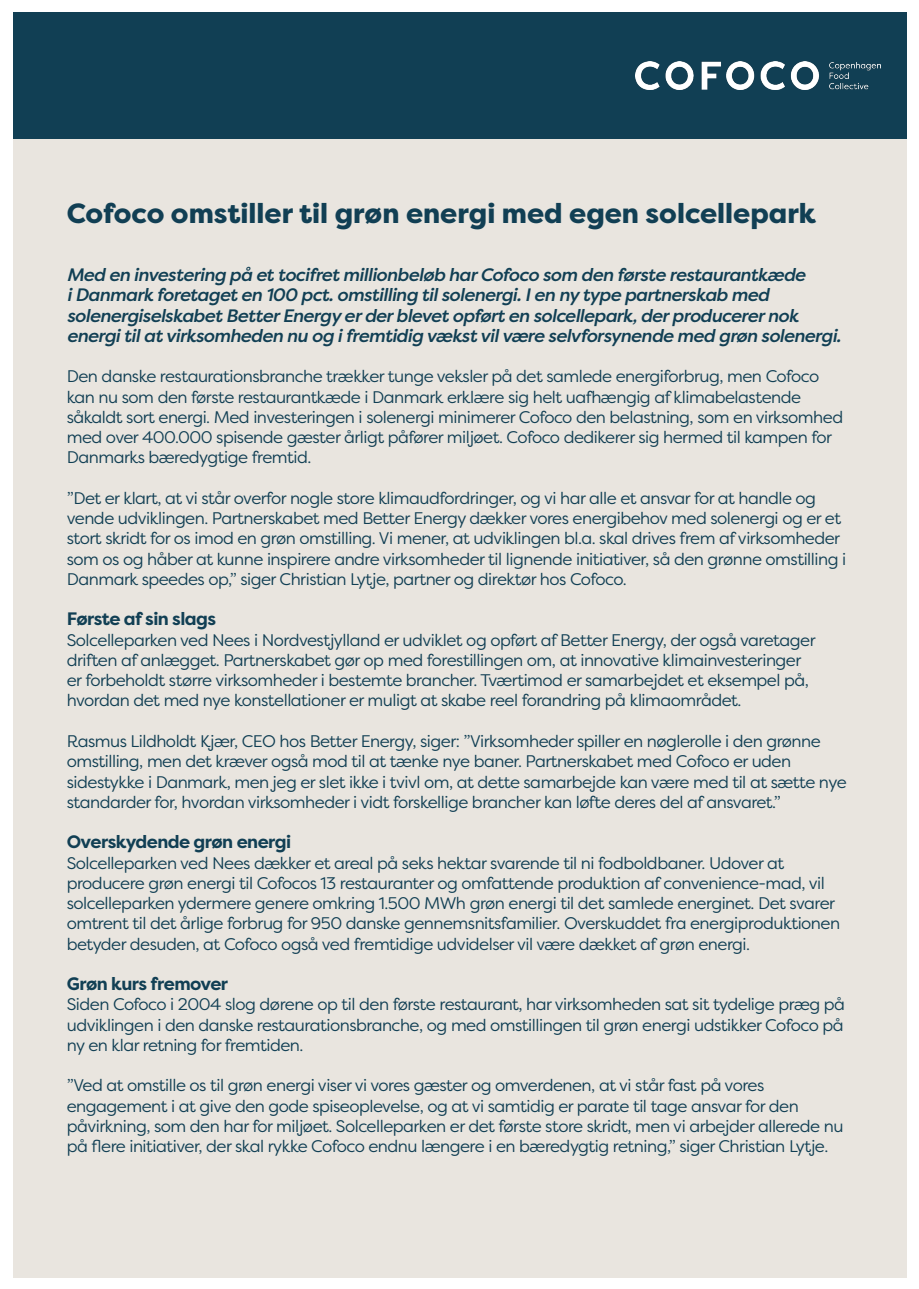
<style>
.page{position:relative;width:919px;height:1289px;background:#fff}
.page>*{position:absolute;margin:0;border:0;box-sizing:border-box;transform-origin:0 0}
.t1{font:800 27.75px "Filson Pro";color:#113f54}
.t2{font:italic 500 18px/20.2px "Filson Pro";letter-spacing:-.03em;color:#113f54}
.t3{font:700 18px "Filson Pro";letter-spacing:-.03em;color:#113f54}
.t4{font:16.8px/20.2px "Filson Pro";letter-spacing:-.03em;color:#113f54}
</style>
<div class="page">
<div style="left:13px;top:139px;width:893px;height:1138px;background:#e9e5df"></div>
<div style="left:13px;top:13px;width:893px;height:126px;background:#113f54"></div>
<img style="left:635px;top:62px;width:245px;height:28px">
<h1 class="t1" style="left:67px;top:196px;width:750px">Cofoco omstiller til grøn energi med egen solcellepark</h1>
<p class="t2" style="left:67px;top:264px;width:775px">Med en investering på et tocifret millionbeløb har Cofoco som den første restaurantkæde<br>i Danmark foretaget en 100 pct. omstilling til solenergi. I en ny type partnerskab med solenergiselskabet Better Energy er der blevet opført en solcellepark, der producerer nok energi til at virksomheden nu og i fremtidig vækst vil være selvforsynende med grøn solenergi.</p>
<p class="t4" style="left:67px;top:366px;width:777px">Den danske restaurationsbranche trækker tunge veksler på det samlede energiforbrug, men Cofoco kan nu som den første restaurantkæde i Danmark erklære sig helt uafhængig af klimabelastende såkaldt sort energi. Med investeringen i solenergi minimerer Cofoco den belastning, som en virksomhed med over 400.000 spisende gæster årligt påfører miljøet. Cofoco dedikerer sig hermed til kampen for Danmarks bæredygtige fremtid.</p>
<p class="t4" style="left:67px;top:487px;width:780px">”Det er klart, at vi står overfor nogle store klimaudfordringer, og vi har alle et ansvar for at handle og vende udviklingen. Partnerskabet med Better Energy dækker vores energibehov med solenergi og er et stort skridt for os imod en grøn omstilling. Vi mener, at udviklingen bl.a. skal drives frem af virksomheder som os og håber at kunne inspirere andre virksomheder til lignende initiativer, så den grønne omstilling i Danmark speedes op,” siger Christian Lytje, partner og direktør hos Cofoco.</p>
<p class="t3" style="left:67px;top:607px;width:151px">Første af sin slags</p>
<p class="t4" style="left:67px;top:629px;width:750px">Solcelleparken ved Nees i Nordvestjylland er udviklet og opført af Better Energy, der også varetager driften af anlægget. Partnerskabet gør op med forestillingen om, at innovative klimainvesteringer er forbeholdt større virksomheder i bestemte brancher. Tværtimod er samarbejdet et eksempel på, hvordan det med nye konstellationer er muligt at skabe reel forandring på klimaområdet.</p>
<p class="t4" style="left:67px;top:730px;width:781px">Rasmus Lildholdt Kjær, CEO hos Better Energy, siger: ”Virksomheder spiller en nøglerolle i den grønne omstilling, men det kræver også mod til at tænke nye baner. Partnerskabet med Cofoco er uden sidestykke i Danmark, men jeg er slet ikke i tvivl om, at dette samarbejde kan være med til at sætte nye standarder for, hvordan virksomheder i vidt forskellige brancher kan løfte deres del af ansvaret.”</p>
<p class="t3" style="left:67px;top:830px;width:226px">Overskydende grøn energi</p>
<p class="t4" style="left:67px;top:852px;width:774px">Solcelleparken ved Nees dækker et areal på seks hektar svarende til ni fodboldbaner. Udover at producere grøn energi til Cofocos 13 restauranter og omfattende produktion af convenience-mad, vil solcelleparken ydermere genere omkring 1.500 MWh grøn energi til det samlede energinet. Det svarer omtrent til det årlige forbrug for 950 danske gennemsnitsfamilier. Overskuddet fra energiproduktionen betyder desuden, at Cofoco også ved fremtidige udvidelser vil være dækket af grøn energi.</p>
<p class="t3" style="left:67px;top:972px;width:163px">Grøn kurs fremover</p>
<p class="t4" style="left:67px;top:993px;width:779px;text-align:justify">Siden Cofoco i 2004 slog dørene op til den første restaurant, har virksomheden sat sit tydelige præg på udviklingen i den danske restaurationsbranche, og med omstillingen til grøn energi udstikker Cofoco på ny en klar retning for fremtiden.</p>
<p class="t4" style="left:67px;top:1074px;width:778px">”Ved at omstille os til grøn energi viser vi vores gæster og omverdenen, at vi står fast på vores engagement i at give den gode spiseoplevelse, og at vi samtidig er parate til tage ansvar for den påvirkning, som den har for miljøet. Solcelleparken er det første store skridt, men vi arbejder allerede nu på flere initiativer, der skal rykke Cofoco endnu længere i en bæredygtig retning,” siger Christian Lytje.</p>
</div>
